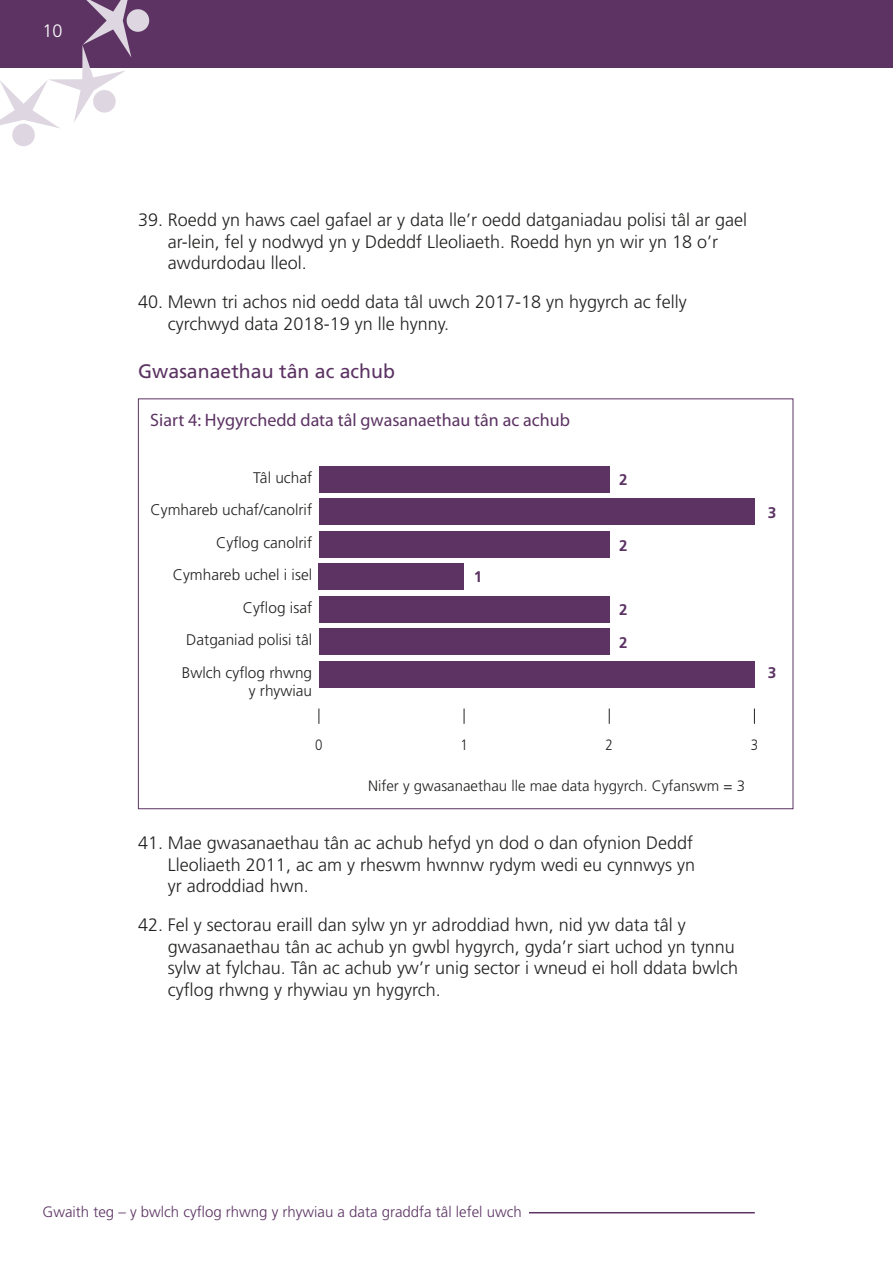
<style>
.page{position:relative;width:893px;height:1263px;background:#fff}
.page>*{position:absolute;margin:0;border:0;box-sizing:border-box;transform-origin:0 0}
.H2_Sub_Heading{font:19.5px "Frutiger LT Std";color:#5c3363}
.Indented_Text{font:300 18px/21.6px "Frutiger LT Std";color:#222221}
.t1{font:18px "Myriad Pro";color:#5c3363}
.t2{font:300 18px "Frutiger LT Std";color:#fff}
.t3{font:300 15.45px/32.5px "Frutiger LT Std";color:#222221;text-align:right}
.t4{font:700 15.45px/32.7px "Frutiger LT Std";color:#5c3363}
.t5{font:300 15px "Frutiger LT Std";color:#5c3363}
.t6{font:300 15px "Frutiger LT Std";color:#222221}
.t7{font:300 15px "Frutiger LT Std";color:#222221;scale:.89 1}
</style>
<div class="page">
<div style="left:0;top:0;width:893px;height:68px;background:#5c3363"></div>
<svg style="left:0;top:0;width:150px;height:146px"></svg>
<hr style="left:529px;top:1212px;width:226px;height:1px;background:#5c3363">
<svg style="left:319px;top:708px;width:1px;height:16px"></svg>
<svg style="left:464px;top:708px;width:1px;height:16px"></svg>
<svg style="left:609px;top:708px;width:1px;height:16px"></svg>
<svg style="left:754px;top:708px;width:1px;height:16px"></svg>
<div style="left:319px;top:661px;width:435px;height:27px;background:#5c3363"></div>
<div style="left:319px;top:628px;width:290px;height:27px;background:#5c3363"></div>
<div style="left:319px;top:596px;width:290px;height:27px;background:#5c3363"></div>
<div style="left:319px;top:563px;width:145px;height:27px;background:#5c3363"></div>
<div style="left:319px;top:531px;width:290px;height:26px;background:#5c3363"></div>
<div style="left:319px;top:498px;width:435px;height:27px;background:#5c3363"></div>
<div style="left:319px;top:466px;width:290px;height:26px;background:#5c3363"></div>
<p class="t2" style="left:43px;top:21px;width:22px">10</p>
<p class="Indented_Text" style="left:168px;top:209px;width:581px;text-indent:-30px">39. Roedd yn haws cael gafael ar y data lle’r oedd datganiadau polisi tâl ar gael ar-lein, fel y nodwyd yn y Ddeddf Lleoliaeth. Roedd hyn yn wir yn 18 o’r awdurdodau lleol.</p>
<p class="Indented_Text" style="left:168px;top:291px;width:520px;text-indent:-30px">40. Mewn tri achos nid oedd data tâl uwch 2017-18 yn hygyrch ac felly cyrchwyd data 2018-19 yn lle hynny.</p>
<h2 class="H2_Sub_Heading" style="left:138px;top:360px;width:258px">Gwasanaethau tân ac achub</h2>
<p class="t1" style="left:150px;top:410px;width:421px">Siart 4: Hygyrchedd data tâl gwasanaethau tân ac achub</p>
<p class="t3" style="left:151px;top:462px;width:163px">Tâl uchaf<br>Cymhareb uchaf/canolrif<br>Cyflog canolrif<br>Cymhareb uchel i isel<br>Cyflog isaf<br>Datganiad polisi tâl<br>Bwlch cyflog rhwng</p>
<p class="t3" style="left:249px;top:675px;width:65px">y rhywiau</p>
<p class="t4" style="left:474px;top:561px;width:10px">1</p>
<p class="t4" style="left:619px;top:463px;width:10px">2</p>
<p class="t4" style="left:619px;top:529px;width:10px">2</p>
<p class="t4" style="left:619px;top:594px;width:10px">2<br>2</p>
<p class="t4" style="left:768px;top:496px;width:10px">3</p>
<p class="t4" style="left:768px;top:656px;width:10px">3</p>
<p class="t7" style="left:315px;top:736px;width:10px">0</p>
<p class="t7" style="left:460px;top:736px;width:10px">1</p>
<p class="t7" style="left:605px;top:736px;width:10px">2</p>
<p class="t7" style="left:751px;top:736px;width:10px">3</p>
<p class="t6" style="left:368px;top:778px;width:379px">Nifer y gwasanaethau lle mae data hygyrch. Cyfanswm = 3</p>
<p class="Indented_Text" style="left:168px;top:832px;width:529px;text-align:justify;text-indent:-30px">41. Mae gwasanaethau tân ac achub hefyd yn dod o dan ofynion Deddf Lleoliaeth 2011, ac am y rheswm hwnnw rydym wedi eu cynnwys yn yr adroddiad hwn.</p>
<p class="Indented_Text" style="left:168px;top:914px;width:572px;text-indent:-30px">42. Fel y sectorau eraill dan sylw yn yr adroddiad hwn, nid yw data tâl y gwasanaethau tân ac achub yn gwbl hygyrch, gyda’r siart uchod yn tynnu sylw at fylchau. Tân ac achub yw’r unig sector i wneud ei holl ddata bwlch cyflog rhwng y rhywiau yn hygyrch.</p>
<p class="t5" style="left:43px;top:1203px;width:481px">Gwaith teg – y bwlch cyflog rhwng y rhywiau a data graddfa tâl lefel uwch</p>
</div>
